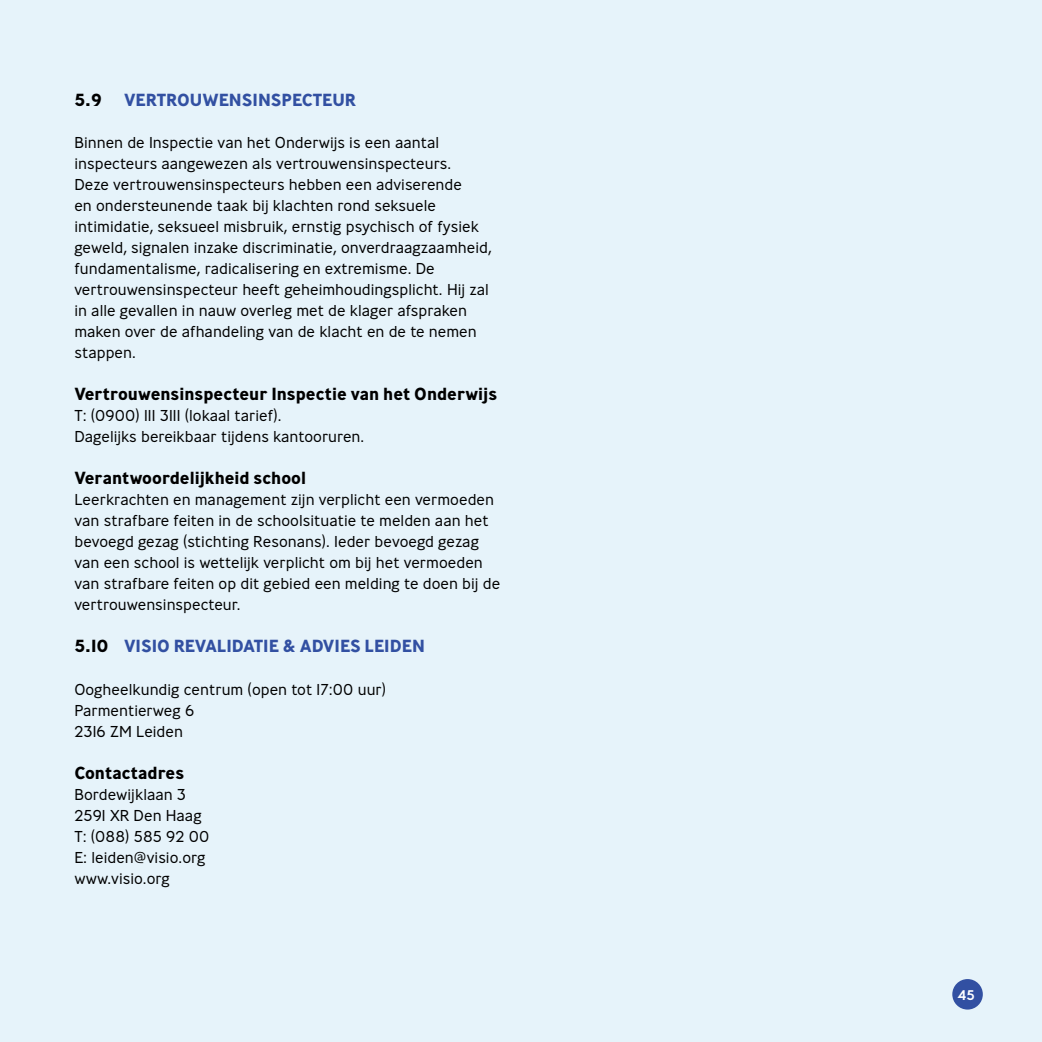
<style>
.page{position:relative;width:1042px;height:1042px;background:#e6f3fa}
.page>*{position:absolute;margin:0;border:0;box-sizing:border-box;transform-origin:0 0}
.tussenkop{font:700 17.5px "Ministry";color:#000}
.t1{font:700 17.5px "Ministry";color:#3250a2}
.plat{font:300 15.75px/21px "Ministry";color:#000}
.t2{font:500 14px "Ministry";color:#fff}
.s1{color:#000}
</style>
<div class="page">
<div style="left:952px;top:979px;width:31px;height:30px;background:#3250a2;border-radius:50%"></div>
<p class="tussenkop" style="left:74px;top:89px;width:29px">5.9</p>
<p class="t1" style="left:124px;top:89px;width:233px">VERTROUWENSINSPECTEUR</p>
<p class="plat" style="left:74px;top:132px;width:419px">Binnen de Inspectie van het Onderwijs is een aantal inspecteurs aangewezen als vertrouwensinspecteurs.<br>Deze vertrouwensinspecteurs hebben een adviserende<br>en ondersteunende taak bij klachten rond seksuele intimidatie, seksueel misbruik, ernstig psychisch of fysiek geweld, signalen inzake discriminatie, onverdraagzaamheid, fundamentalisme, radicalisering en extremisme. De vertrouwensinspecteur heeft geheimhoudingsplicht. Hij zal in alle gevallen in nauw overleg met de klager afspraken maken over de afhandeling van de klacht en de te nemen stappen.</p>
<p class="tussenkop" style="left:74px;top:383px;width:424px">Vertrouwensinspecteur Inspectie van het Onderwijs</p>
<p class="plat" style="left:74px;top:405px;width:209px">T: (0900) 111 3111 (lokaal tarief).</p>
<p class="plat" style="left:74px;top:426px;width:291px">Dagelijks bereikbaar tijdens kantooruren.</p>
<p class="tussenkop" style="left:74px;top:467px;width:233px">Verantwoordelijkheid school</p>
<p class="plat" style="left:74px;top:489px;width:427px">Leerkrachten en management zijn verplicht een vermoeden van strafbare feiten in de schoolsituatie te melden aan het bevoegd gezag (stichting Resonans). Ieder bevoegd gezag van een school is wettelijk verplicht om bij het vermoeden van strafbare feiten op dit gebied een melding te doen bij de vertrouwensinspecteur.</p>
<p class="t1" style="left:74px;top:635px;width:352px"><span class="s1">5.10</span> VISIO REVALIDATIE &amp; ADVIES LEIDEN</p>
<p class="plat" style="left:74px;top:678px;width:313px">Oogheelkundig centrum (open tot 17:00 uur)</p>
<p class="plat" style="left:74px;top:699px;width:121px">Parmentierweg 6</p>
<p class="plat" style="left:74px;top:720px;width:110px">2316 ZM Leiden</p>
<p class="tussenkop" style="left:74px;top:761px;width:111px">Contactadres</p>
<p class="plat" style="left:74px;top:783px;width:113px">Bordewijklaan 3</p>
<p class="plat" style="left:74px;top:804px;width:129px">2591 XR Den Haag</p>
<p class="plat" style="left:74px;top:825px;width:136px">T: (088) 585 92 00</p>
<p class="plat" style="left:74px;top:846px;width:133px">E: leiden@visio.org</p>
<p class="plat" style="left:74px;top:867px;width:97px">www.visio.org</p>
<p class="t2" style="left:958px;top:985px;width:18px">45</p>
</div>
